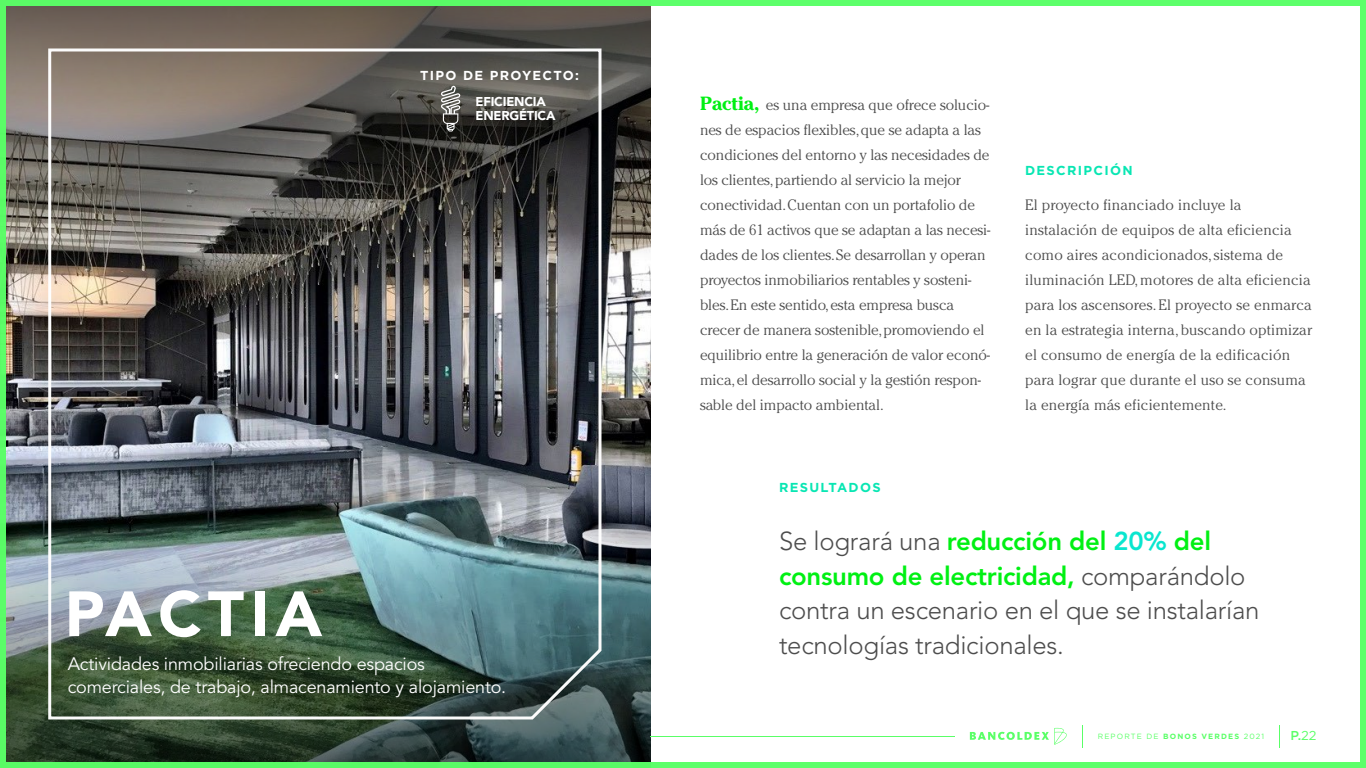
<style>
.page{position:relative;width:1366px;height:768px;background:#fff}
.page>*{position:absolute;margin:0;border:0;box-sizing:border-box;transform-origin:0 0}
.t1{font:900 63.2px "Avenir LT Std";letter-spacing:.1em;color:#fff}
.t2{font:300 25.7px/34.5px "Avenir LT Std";letter-spacing:-.01em;color:#4d4d4d}
.t3{font:18px/23px "Avenir LT Std";letter-spacing:-.01em;color:#fff}
.t4{font:300 15px/25px "Cheltenham Std";letter-spacing:-.005em;color:#4d4d4d}
.t5{font:300 15px/25px "Cheltenham Std";letter-spacing:.015em;color:#4d4d4d}
.t6{font:700 13px "Gotham";letter-spacing:.1em;color:#09e6b3}
.t7{font:700 13px "Gotham";letter-spacing:.1em;color:#fff}
.t8{font:500 12.9px "Gotham";color:#5aff67}
.t9{font:900 12.7px/13.3px "Avenir LT Std";letter-spacing:-.015em;color:#fff}
.t10{font:7.6px "Gotham";letter-spacing:.15em;color:#5aff67}
.s1{font-weight:700;font-size:19px;color:#00f013}
.s2{font-weight:800;color:#00f013}
.s3{font-weight:800;color:#09e6cf}
.s4{font-weight:700}
.s5{font-weight:400}
</style>
<div class="page">
<img style="left:0;top:0;width:1366px;height:768px">
<hr style="left:650px;top:736px;width:304px;height:1px;background:#5aff67">
<svg style="left:1279px;top:725px;width:1px;height:23px"></svg>
<svg style="left:970px;top:728px;width:98px;height:17px"></svg>
<svg style="left:1082px;top:725px;width:1px;height:23px"></svg>
<p class="t7" style="left:420px;top:67px;width:160px">TIPO DE PROYECTO:</p>
<p class="t9" style="left:476px;top:95px;width:81px">EFICIENCIA<br>ENERGÉTICA</p>
<h1 class="t1" style="left:65px;top:576px;width:259px">PACTIA</h1>
<p class="t3" style="left:68px;top:653px;width:440px">Actividades inmobiliarias ofreciendo espacios comerciales, de trabajo, almacenamiento y alojamiento.</p>
<p class="t4" style="left:700px;top:92px;width:292px"><span class="s1">Pactia,</span> es una empresa que ofrece solucio&shy;nes de espacios flexibles, que se adapta a las condiciones del entorno y las necesidades de los clientes, partiendo al servicio la mejor conectividad. Cuentan con un portafolio de más de 61 activos que se adaptan a las necesi&shy;dades de los clientes. Se desarrollan y operan proyectos inmobiliarios rentables y sosteni&shy;bles. En este sentido, esta empresa busca crecer de manera sostenible, promoviendo el equilibrio entre la generación de valor econó&shy;mica, el desarrollo social y la gestión respon&shy;sable del impacto ambiental.</p>
<p class="t6" style="left:779px;top:479px;width:103px">RESULTADOS</p>
<p class="t6" style="left:1025px;top:161px;width:109px">DESCRIPCIÓN</p>
<p class="t5" style="left:1025px;top:192px;width:288px">El proyecto financiado incluye la instalación de equipos de alta eficiencia como aires acondicionados, sistema de iluminación LED, motores de alta eficiencia para los ascensores. El proyecto se enmarca en la estrategia interna, buscando optimizar el consumo de energía de la edificación para lograr que durante el uso se consuma la energía más eficientemente.</p>
<h2 class="t2" style="left:779px;top:524px;width:482px">Se logrará una <span class="s2">reducción del</span> <span class="s3">20%</span> <span class="s2">del consumo de electricidad,</span> comparándolo contra un escenario en el que se instalarían tecnologías tradicionales.</h2>
<p class="t10" style="left:1098px;top:731px;width:168px">REPORTE DE <span class="s4">BONOS VERDES</span> 2021</p>
<p class="t8" style="left:1290px;top:727px;width:28px">P.<span class="s5">22</span></p>
</div>
